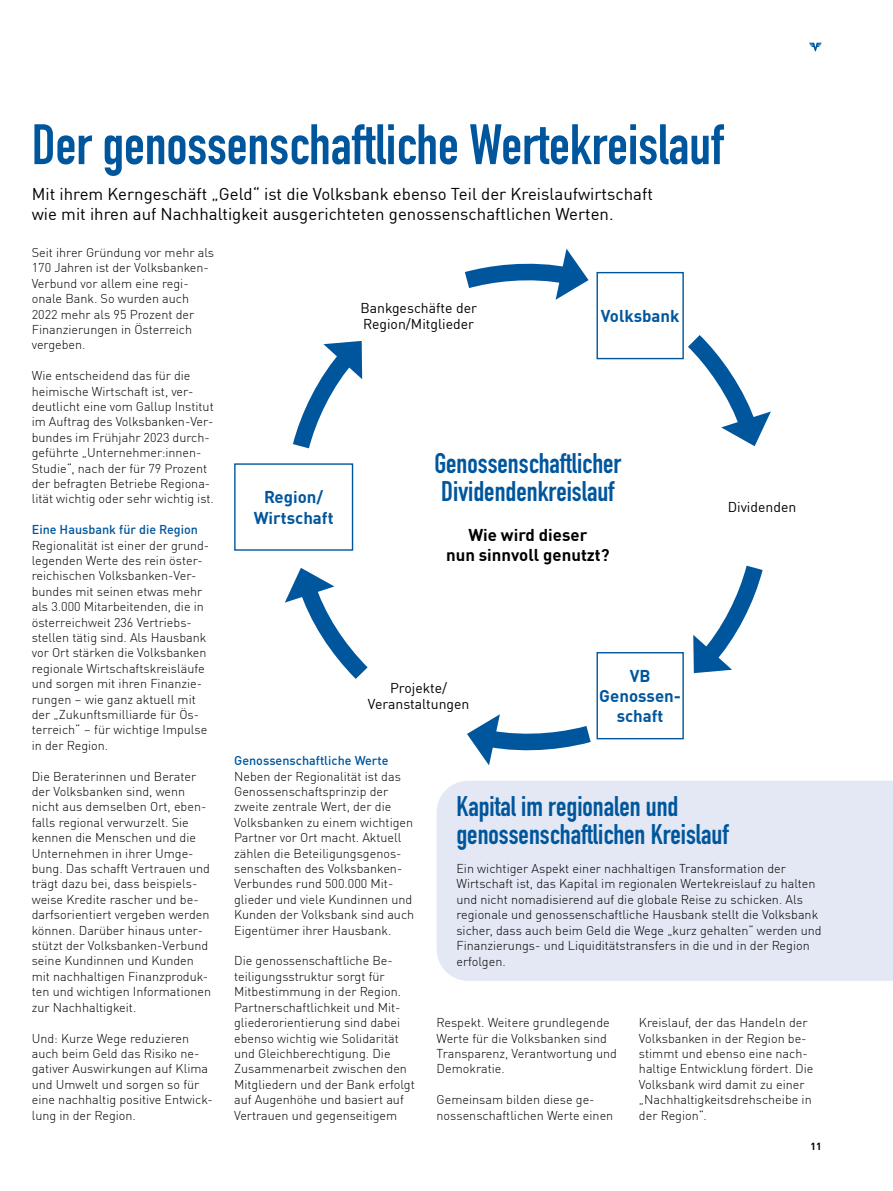
<style>
.page{position:relative;width:893px;height:1191px;background:#fff}
.page>*{position:absolute;margin:0;border:0;box-sizing:border-box;transform-origin:0 0}
.t1{font:700 55.95px "DIN Condensed";color:#00569d}
.t2{font:700 28.05px/28px "DIN Condensed";color:#00569d}
.t3{font:16.8px/20.1px "DINOT";color:#000}
.t4{font:700 16.8px/20.1px "DINOT";color:#00569d;text-align:center}
.t5{font:700 16.8px/20.1px "DINOT";color:#000;text-align:center}
.t6{font:13.95px/16.8px "DINOT";color:#000;text-align:center}
.t7{font:300 12.6px/15.5px "DINOT";color:#000}
.t8{font:500 12.6px "DINOT";color:#00569d}
.t9{font:700 10.2px "DINOT";color:#000}
</style>
<div class="page">
<svg style="left:809px;top:43px;width:12px;height:8px"></svg>
<svg style="left:465px;top:249px;width:124px;height:51px"></svg>
<svg style="left:670px;top:335px;width:101px;height:112px"></svg>
<svg style="left:693px;top:565px;width:70px;height:109px"></svg>
<svg style="left:467px;top:714px;width:142px;height:51px"></svg>
<svg style="left:285px;top:568px;width:83px;height:111px"></svg>
<svg style="left:293px;top:340px;width:70px;height:126px"></svg>
<div style="left:437px;top:781px;width:456px;height:200px;background:#e3e8f4"></div>
<div style="left:596px;top:652px;width:88px;height:87px;border:1px solid #00569d"></div>
<div style="left:234px;top:463px;width:119px;height:87px;border:1px solid #00569d"></div>
<div style="left:596px;top:272px;width:88px;height:87px;border:1px solid #00569d"></div>
<h1 class="t1" style="left:32px;top:107px;width:693px">Der genossenschaftliche Wertekreislauf</h1>
<h3 class="t3" style="left:32px;top:183px;width:623px">Mit ihrem Kerngeschäft „Geld“ ist die Volksbank ebenso Teil der Kreislaufwirtschaft wie mit ihren auf Nachhaltigkeit ausgerichteten genossenschaftlichen Werten.</h3>
<p class="t7" style="left:32px;top:244px;width:184px">Seit ihrer Gründung vor mehr als<br>170 Jahren ist der Volksbanken-<br>Verbund vor allem eine regi&shy;onale Bank. So wurden auch<br>2022 mehr als 95 Prozent der<br>Finanzierungen in Österreich vergeben.</p>
<p class="t7" style="left:32px;top:367px;width:184px">Wie entscheidend das für die heimische Wirtschaft ist, ver&shy;deutlicht eine vom Gallup Institut im Auftrag des Volksbanken-Ver&shy;bundes im Frühjahr 2023 durch&shy;geführte „Unternehmer:innen-<br>Studie“, nach der für 79 Prozent der befragten Betriebe Regiona&shy;lität wichtig oder sehr wichtig ist.</p>
<p class="t8" style="left:32px;top:520px;width:168px">Eine Hausbank für die Region</p>
<p class="t7" style="left:32px;top:536px;width:179px">Regionalität ist einer der grund&shy;legenden Werte des rein öster&shy;reichischen Volksbanken-Ver&shy;bundes mit seinen etwas mehr als 3.000 Mitarbeitenden, die in österreichweit 236 Vertriebs&shy;stellen tätig sind. Als Hausbank vor Ort stärken die Volksbanken regionale Wirtschaftskreisläufe und sorgen mit ihren Finanzie&shy;rungen – wie ganz aktuell mit der „Zukunftsmilliarde für Ös&shy;terreich“ – für wichtige Impulse in der Region.</p>
<p class="t7" style="left:32px;top:767px;width:181px">Die Beraterinnen und Berater der Volksbanken sind, wenn nicht aus demselben Ort, eben&shy;falls regional verwurzelt. Sie kennen die Menschen und die<br>Unternehmen in ihrer Umge&shy;bung. Das schafft Vertrauen und trägt dazu bei, dass beispiels&shy;weise Kredite rascher und be&shy;darfsorientiert vergeben werden können. Darüber hinaus unter&shy;stützt der Volksbanken-Verbund seine Kundinnen und Kunden mit nachhaltigen Finanzproduk&shy;ten und wichtigen Informationen zur Nachhaltigkeit.</p>
<p class="t7" style="left:32px;top:1029px;width:183px">Und: Kurze Wege reduzieren auch beim Geld das Risiko ne&shy;gativer Auswirkungen auf Klima und Umwelt und sorgen so für eine nachhaltig positive Entwick&shy;lung in der Region.</p>
<p class="t6" style="left:360px;top:298px;width:118px;text-align:left">Bankgeschäfte der<br>Region/Mitglieder</p>
<h3 class="t4" style="left:601px;top:304px;width:80px">Volksbank</h3>
<h3 class="t4" style="left:254px;top:486px;width:81px">Region/<br>Wirtschaft</h3>
<h2 class="t2" style="left:434px;top:449px;width:189px">Genossenschaftlicher<br>Dividendenkreislauf</h2>
<h3 class="t5" style="left:446px;top:523px;width:165px">Wie wird dieser<br>nun sinnvoll genutzt?</h3>
<p class="t6" style="left:368px;top:678px;width:103px">Projekte/<br>Veranstaltungen</p>
<h3 class="t4" style="left:599px;top:664px;width:83px">VB<br>Genossen&shy;schaft</h3>
<p class="t6" style="left:728px;top:498px;width:70px">Dividenden</p>
<p class="t8" style="left:234px;top:751px;width:156px">Genossenschaftliche Werte</p>
<p class="t7" style="left:234px;top:767px;width:182px">Neben der Regionalität ist das<br>Genossenschaftsprinzip der zweite zentrale Wert, der die<br>Volksbanken zu einem wichtigen<br>Partner vor Ort macht. Aktuell zählen die Beteiligungsgenos&shy;senschaften des Volksbanken-<br>Verbundes rund 500.000 Mit&shy;glieder und viele Kundinnen und<br>Kunden der Volksbank sind auch<br>Eigentümer ihrer Hausbank.</p>
<p class="t7" style="left:234px;top:952px;width:182px">Die genossenschaftliche Be&shy;teiligungsstruktur sorgt für<br>Mitbestimmung in der Region.<br>Partnerschaftlichkeit und Mit&shy;gliederorientierung sind dabei ebenso wichtig wie Solidarität und Gleichberechtigung. Die<br>Zusammenarbeit zwischen den<br>Mitgliedern und der Bank erfolgt auf Augenhöhe und basiert auf<br>Vertrauen und gegenseitigem</p>
<h2 class="t2" style="left:456px;top:792px;width:274px">Kapital im regionalen und genossenschaftlichen Kreislauf</h2>
<p class="t7" style="left:456px;top:859px;width:367px">Ein wichtiger Aspekt einer nachhaltigen Transformation der Wirtschaft ist, das Kapital im regionalen Wertekreislauf zu halten und nicht nomadisierend auf die globale Reise zu schicken. Als regionale und genossenschaftliche Hausbank stellt die Volksbank sicher, dass auch beim Geld die Wege „kurz gehalten“ werden und Finanzierungs- und Liquiditätstransfers in die und in der Region erfolgen.</p>
<p class="t7" style="left:437px;top:1013px;width:182px">Respekt. Weitere grundlegende<br>Werte für die Volksbanken sind<br>Transparenz, Verantwortung und<br>Demokratie.</p>
<p class="t7" style="left:437px;top:1090px;width:178px">Gemeinsam bilden diese ge&shy;nossenschaftlichen Werte einen</p>
<p class="t7" style="left:639px;top:1013px;width:176px">Kreislauf, der das Handeln der<br>Volksbanken in der Region be&shy;stimmt und ebenso eine nach&shy;haltige Entwicklung fördert. Die<br>Volksbank wird damit zu einer „Nachhaltigkeitsdrehscheibe in der Region“.</p>
<p class="t9" style="left:810px;top:1138px;width:13px">11</p>
</div>
